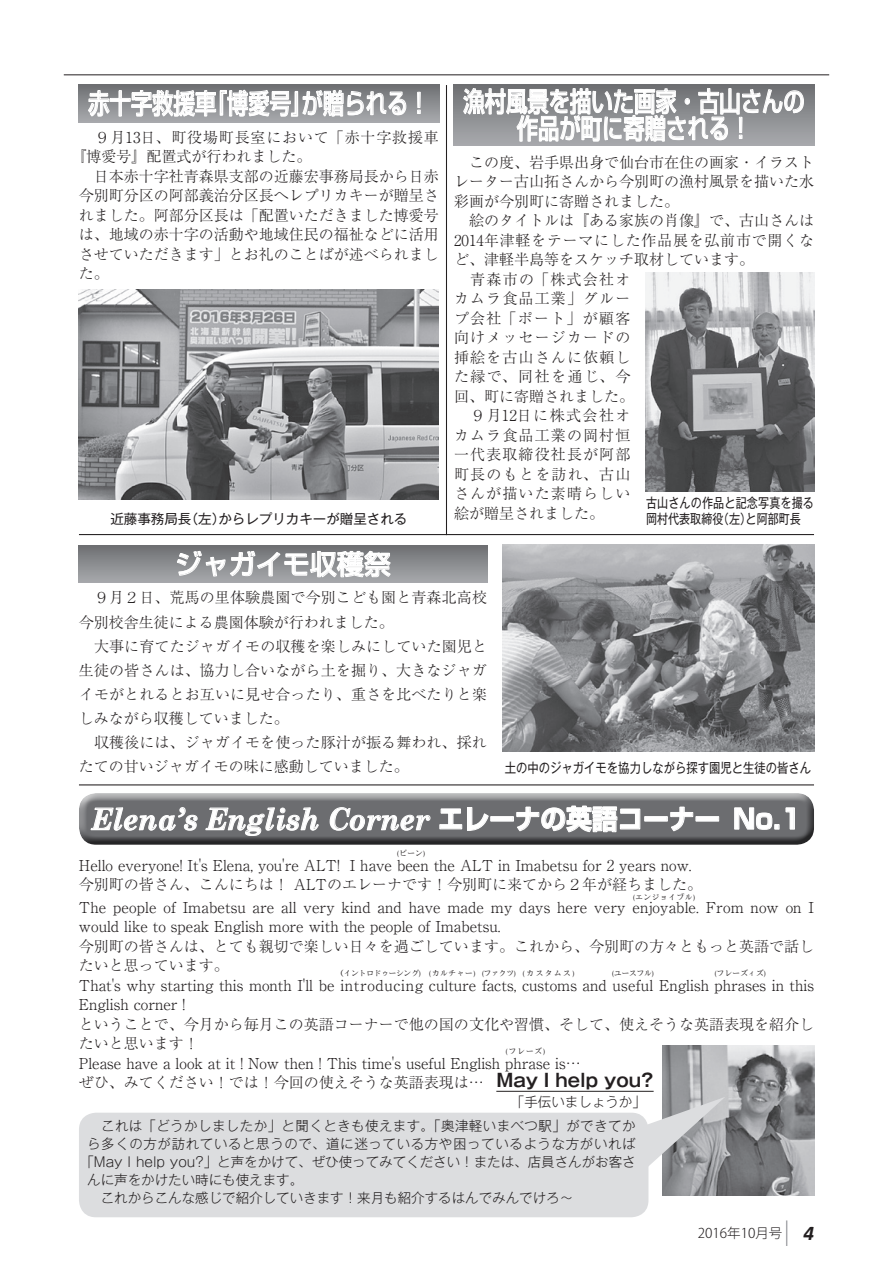
<style>
.page{position:relative;width:893px;height:1263px;background:#fff}
.page>*{position:absolute;margin:0;border:0;box-sizing:border-box;transform-origin:0 0}
.t1{font:italic 700 30px "Century Schoolbook";color:#fff;scale:.95 1}
.t2{font:500 27px "Shin Go Pro";color:#fff;scale:.79 1}
.t3{font:700 27px "Shin Go Pro";color:#fff;scale:.95 1}
.t4{font:500 27px "Shin Go Pro";color:#fff}
.t5{font:italic 700 21px "Calibri";color:#231f20}
.t6{font:700 18px "Gothic MB101 Pro De";color:#231f20}
.t7{font:300 15px/24.2px "Ryumin Pro";color:#231f20}
.t8{font:300 15px/19.5px "Ryumin Pro";letter-spacing:.05em;color:#231f20}
.t9{font:300 15px "Ryumin Pro";letter-spacing:.055em;color:#231f20}
.t10{font:300 13.5px "Gothic MB101 Pro";color:#231f20}
.t11{font:300 13.5px "Gothic MB101 Pro";letter-spacing:.03em;color:#231f20}
.t12{font:300 13.5px "Gothic MB101 Pro";letter-spacing:.045em;color:#231f20}
.t13{font:13.5px/16.5px "Gothic MB101 Pro";color:#231f20;scale:.82 1}
.t14{font:13.5px "Gothic MB101 Pro";color:#231f20;scale:.84 1}
.t15{font:13.5px "Gothic MB101 Pro";color:#231f20}
.t16{font:300 13.5px "Koz Go Pro";color:#231f20}
.t17{font:300 7.5px "Ryumin Pro";letter-spacing:.04em;color:#231f20}
.t18{font:300 7.5px "Ryumin Pro";color:#231f20}
.t19{font:300 7.5px "Ryumin Pro";letter-spacing:.095em;color:#231f20}
</style>
<div class="page">
<img style="left:662px;top:1045px;width:152px;height:150px">
<div style="left:79px;top:545px;width:408px;height:38px;background:linear-gradient(to bottom,#6d6f72,#a6a8ac)"></div>
<svg style="left:177px;top:550px;width:214px;height:28px;background:#a6a8aa"></svg>
<hr style="left:496px;top:1091px;width:158px;height:1px;background:#231f20">
<svg style="left:79px;top:85px;width:360px;height:37px;background:#8d8e91"></svg>
<svg style="left:88px;top:89px;width:319px;height:28px;background:#afb1b3"></svg>
<svg style="left:418px;top:92px;width:2px;height:22px"></svg>
<div style="left:454px;top:85px;width:360px;height:60px;background:linear-gradient(to bottom,#6e7073,#a7a9ac)"></div>
<svg style="left:463px;top:88px;width:341px;height:54px;background:#a8a9ac"></svg>
<div style="left:79px;top:1113px;width:569px;height:104px;background:#dcdddf;border-radius:17px"></div>
<svg style="left:638px;top:1097px;width:87px;height:74px"></svg>
<div style="left:76px;top:791px;width:738px;height:45px;background:#fff;opacity:.75"></div>
<div style="left:76px;top:797px;width:738px;height:48px;background:#231f20;opacity:.75"></div>
<svg style="left:90px;top:807px;width:108px;height:24px;background:#8d8e90"></svg>
<svg style="left:205px;top:807px;width:114px;height:29px;background:#8b8c8e"></svg>
<svg style="left:329px;top:807px;width:102px;height:24px;background:#898a8c"></svg>
<svg style="left:439px;top:807px;width:50px;height:24px"></svg>
<svg style="left:516px;top:805px;width:125px;height:28px;background:#8f9092"></svg>
<svg style="left:670px;top:806px;width:23px;height:25px"></svg>
<svg style="left:734px;top:807px;width:45px;height:23px"></svg>
<svg style="left:785px;top:807px;width:10px;height:23px"></svg>
<img style="left:79px;top:289px;width:360px;height:211px">
<img style="left:502px;top:545px;width:312px;height:207px">
<img style="left:646px;top:272px;width:168px;height:220px">
<svg style="left:786px;top:1220px;width:1px;height:26px"></svg>
<hr style="left:64px;top:75px;width:765px;height:1px;background:#231f20">
<hr style="left:79px;top:534px;width:735px;height:1px;background:#231f20">
<hr style="left:79px;top:784px;width:735px;height:1px;background:#231f20">
<hr style="left:446px;top:85px;width:1px;height:450px;background:#231f20">
<h2 class="t2" style="left:206px;top:81px;width:285px">『博愛号が贈られる！</h2>
<h2 class="t2" style="left:88px;top:81px;width:164px">赤十字救援車</h2>
<p class="t9" style="left:79px;top:125px;width:361px">　９月13日、町役場町長室において「赤十字救援車</p>
<p class="t7" style="left:71px;top:143px;width:242px">『博愛号』配置式が行われました。</p>
<p class="t7" style="left:79px;top:163px;width:361px">　日本赤十字社青森県支部の近藤宏事務局長から日赤</p>
<p class="t7" style="left:79px;top:182px;width:361px">今別町分区の阿部義治分区長へレプリカキーが贈呈さ</p>
<p class="t7" style="left:79px;top:202px;width:361px">れました。阿部分区長は「配置いただきました博愛号</p>
<p class="t7" style="left:79px;top:221px;width:361px">は、地域の赤十字の活動や地域住民の福祉などに活用</p>
<p class="t7" style="left:79px;top:241px;width:361px">させていただきます」とお礼のことばが述べられまし</p>
<p class="t7" style="left:79px;top:260px;width:32px">た。</p>
<p class="t15" style="left:218px;top:507px;width:191px">からレプリカキーが贈呈される</p>
<p class="t15" style="left:185px;top:507px;width:42px">（左）</p>
<p class="t15" style="left:110px;top:507px;width:82px">近藤事務局長</p>
<h2 class="t2" style="left:463px;top:79px;width:434px">漁村風景を描いた画家・古山さんの</h2>
<h2 class="t2" style="left:517px;top:106px;width:298px">作品が町に寄贈される!</h2>
<p class="t8" style="left:454px;top:151px;width:362px">　この度、岩手県出身で仙台市在住の画家・イラストレーター古山拓さんから今別町の漁村風景を描いた水彩画が今別町に寄贈されました。<br>　絵のタイトルは『ある家族の肖像』で、古山さんは<br>2014年津軽をテーマにした作品展を弘前市で開くなど、津軽半島等をスケッチ取材しています。<br>　青森市の「株式会社オ<br>カムラ食品工業」グルー<br>プ会社「ポート」が顧客<br>向けメッセージカードの<br>挿絵を古山さんに依頼し<br>た縁で、同社を通じ、今<br>回、町に寄贈されました。<br>　９月12日に株式会社オ<br>カムラ食品工業の岡村恒<br>一代表取締役社長が阿部<br>町長のもとを訪れ、古山<br>さんが描いた素晴らしい<br>絵が贈呈されました。</p>
<p class="t13" style="left:718px;top:493px;width:119px;text-indent:-72px">古山さんの作品と記念写真を撮る（左と阿部町長</p>
<p class="t13" style="left:740px;top:509px;width:15px">）</p>
<p class="t13" style="left:646px;top:509px;width:96px">岡村代表取締役</p>
<h2 class="t4" style="left:175px;top:542px;width:217px">ジャガイモ収穫祭</h2>
<p class="t7" style="left:79px;top:584px;width:410px">　９月２日、荒馬の里体験農園で今別こども園と青森北高校今別校舎生徒による農園体験が行われました。<br>　大事に育てたジャガイモの収穫を楽しみにしていた園児と生徒の皆さんは、協力し合いながら土を掘り、大きなジャガイモがとれるとお互いに見せ合ったり、重さを比べたりと楽しみながら収穫していました。<br>　収穫後には、ジャガイモを使った豚汁が振る舞われ、採れたての甘いジャガイモの味に感動していました。</p>
<p class="t14" style="left:505px;top:756px;width:366px">土の中のジャガイモを協力しながら探す園児と生徒の皆さん</p>
<h1 class="t1" style="left:91px;top:796px;width:358px">Elena s’ English Corner</h1>
<h2 class="t3" style="left:438px;top:797px;width:299px">エレーナの英語コーナー</h2>
<h2 class="t3" style="left:733px;top:797px;width:74px">No.1</h2>
<p class="t17" style="left:397px;top:848px;width:29px">(ビーン(</p>
<p class="t7" style="left:79px;top:872px;width:625px;line-height:22.5px;text-align:right">今別町の皆さん、こんにちは！ ALTのエレーナです！今別町に来てから２年が経ちました。enjoyable.</p>
<p class="t7" style="left:79px;top:852px;width:262px">Hello everyone! It s' Elena, you're ALT!</p>
<p class="t7" style="left:350px;top:852px;width:343px">I have been the ALT in Imabetsu for 2 years now.</p>
<p class="t19" style="left:633px;top:891px;width:64px">(エンジョイブル(</p>
<p class="t7" style="left:79px;top:894px;width:29px">The</p>
<p class="t7" style="left:113px;top:894px;width:45px">people</p>
<p class="t7" style="left:164px;top:894px;width:14px">of</p>
<p class="t7" style="left:281px;top:894px;width:17px">all</p>
<p class="t7" style="left:341px;top:894px;width:31px">kind</p>
<p class="t7" style="left:409px;top:894px;width:33px">have</p>
<p class="t7" style="left:557px;top:894px;width:32px">here</p>
<p class="t7" style="left:183px;top:894px;width:65px">Imabetsu</p>
<p class="t7" style="left:377px;top:894px;width:26px">and</p>
<p class="t7" style="left:447px;top:894px;width:38px">made</p>
<p class="t7" style="left:519px;top:894px;width:33px">days</p>
<p class="t7" style="left:706px;top:894px;width:39px">From</p>
<p class="t7" style="left:79px;top:915px;width:737px;line-height:19.5px">would like to speak English more with the people of Imabetsu.<br>今別町の皆さんは、とても親切で楽しい日々を過ごしています。これから、今別町の方々ともっと英語で話したいと思っています。<br>That s' why starting this month l l'I b e introducing culture facts c, ustoms and useful English phrases in this</p>
<p class="t7" style="left:808px;top:894px;width:7px">I</p>
<p class="t7" style="left:253px;top:894px;width:23px">are</p>
<p class="t7" style="left:304px;top:894px;width:33px">very</p>
<p class="t7" style="left:594px;top:894px;width:33px">very</p>
<p class="t7" style="left:751px;top:894px;width:30px">now</p>
<p class="t7" style="left:786px;top:894px;width:17px">on</p>
<p class="t7" style="left:491px;top:894px;width:23px">my</p>
<p class="t18" style="left:336px;top:968px;width:86px">（イントロドゥーシング(</p>
<p class="t17" style="left:429px;top:968px;width:47px">(カルチャー(</p>
<p class="t17" style="left:482px;top:968px;width:35px">(ファクツ(</p>
<p class="t17" style="left:523px;top:968px;width:53px">カ( スタムス(</p>
<p class="t17" style="left:612px;top:968px;width:43px">(ユースフル(</p>
<p class="t17" style="left:715px;top:968px;width:53px">(フレーズィズ(</p>
<p class="t7" style="left:79px;top:993px;width:737px;line-height:19.5px">English corner !<br>ということで、今月から毎月この英語コーナーで他の国の文化や習慣、そして、使えそうな英語表現を紹介したいと思います!<br>Please have a look at it ! Now then ! This time s' useful English phrase is...</p>
<p class="t17" style="left:506px;top:1046px;width:41px">(フレーズ(</p>
<p class="t6" style="left:496px;top:1065px;width:159px">May I help you?</p>
<p class="t7" style="left:79px;top:1069px;width:406px">ぜひ、みてください！では！今回の使えそうな英語表現は…</p>
<p class="t10" style="left:511px;top:1091px;width:136px">「手伝いましょうか「</p>
<p class="t11" style="left:87px;top:1115px;width:550px">　これは「どうかしましたか」と聞くときも使えます。「奥津軽いまべつ駅」ができてか</p>
<p class="t12" style="left:87px;top:1133px;width:550px">ら多くの方が訪れていると思うので、道に迷っている方や困っているような方がいれば</p>
<p class="t10" style="left:80px;top:1150px;width:557px">「May I help you?」と声をかけて、ぜひ使ってみてください！または、店員さんがお客さ</p>
<p class="t10" style="left:87px;top:1168px;width:217px">んに声をかけたい時にも使えます。</p>
<p class="t10" style="left:87px;top:1186px;width:487px">　これからこんな感じで紹介していきます！来月も紹介するはんでみんでけろ~</p>
<p class="t16" style="left:698px;top:1224px;width:86px">2016年10月号</p>
<h3 class="t5" style="left:804px;top:1218px;width:12px">4</h3>
</div>
